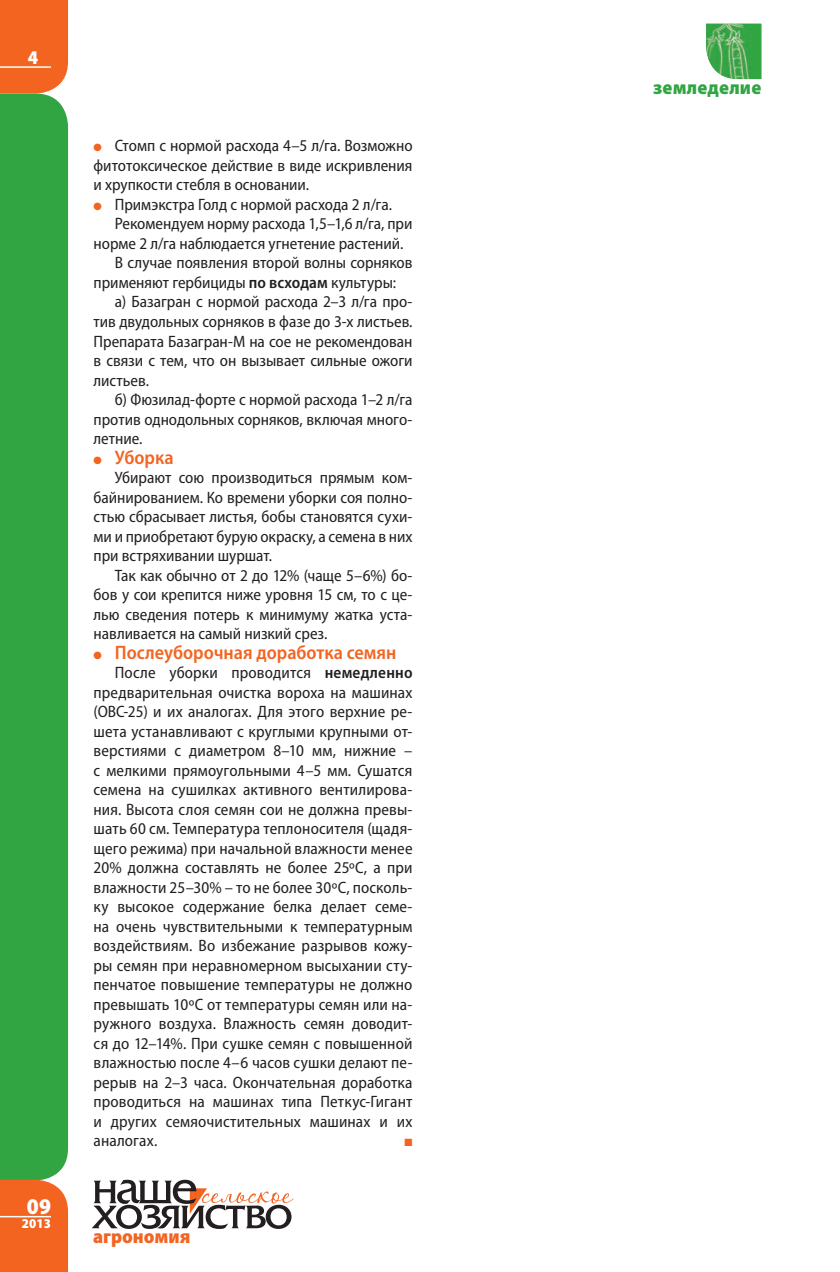
<style>
.page{position:relative;width:840px;height:1272px;background:#fff}
.page>*{position:absolute;margin:0;border:0;box-sizing:border-box;transform-origin:0 0}
.t1{font:600 semi-condensed 19.5px "Myriad Pro";color:#f36421}
.t2{font:900 semi-condensed 19.5px "Myriad Pro";color:#f36421}
.t3{font:900 semi-condensed 19.5px "Myriad Pro";letter-spacing:.01em;color:#32a543}
.t4{font:900 semi-condensed 19.5px "Myriad Pro";color:#fff}
.t5{font:semi-condensed 16.5px/19.5px "Myriad Pro";color:#231f20;text-align:justify}
.t6{font:900 semi-condensed 13.5px "Myriad Pro";color:#fff}
.s1{font-size:22.5px;color:#fff}
.s2{font-weight:600}
</style>
<div class="page">
<div style="left:0;top:94px;width:68px;height:1085px;background:#32a543"></div>
<img style="left:706px;top:24px;width:55px;height:55px">
<div style="left:0;top:0;width:68px;height:94px;background:#f36421"></div>
<div style="left:0;top:1179px;width:68px;height:92px;background:#f36421"></div>
<hr style="left:0;top:66px;width:51px;height:2px;background:#fff">
<hr style="left:0;top:1215px;width:51px;height:2px;background:#fff">
<svg style="left:92px;top:1179px;width:201px;height:49px"></svg>
<p class="t4" style="left:28px;top:45px;width:12px">4</p>
<p class="t2" style="left:6px;top:1194px;width:47px">01<span class="s1">09</span></p>
<p class="t6" style="left:22px;top:1214px;width:31px">2013</p>
<p class="t5" style="left:94px;top:136px;width:320px;text-indent:21px">Стомп с нормой расхода 4–5 л/га. Возможно фитотоксическое действие в виде искривления и хрупкости стебля в основании.</p>
<p class="t5" style="left:115px;top:194px;width:279px">Примэкстра Голд с нормой расхода 2 л/га.</p>
<p class="t5" style="left:115px;top:214px;width:299px">Рекомендуем норму расхода 1,5–1,6 л/га, при</p>
<p class="t5" style="left:94px;top:233px;width:311px">норме 2 л/га наблюдается угнетение растений.</p>
<p class="t5" style="left:115px;top:253px;width:299px">В случае появления второй волны сорняков</p>
<p class="t5" style="left:94px;top:272px;width:304px">применяют гербициды <span class="s2">по всходам</span> культуры:</p>
<p class="t5" style="left:115px;top:292px;width:299px">а) Базагран с нормой расхода 2–3 л/га про-</p>
<p class="t5" style="left:94px;top:311px;width:320px">тив двудольных сорняков в фазе до 3-х листьев.</p>
<p class="t5" style="left:94px;top:331px;width:320px">Препарата Базагран-М на сое не рекомендован</p>
<p class="t5" style="left:94px;top:350px;width:320px">в связи с тем, что он вызывает сильные ожоги</p>
<p class="t5" style="left:94px;top:370px;width:57px">листьев.</p>
<p class="t5" style="left:115px;top:389px;width:299px">б) Фюзилад-форте с нормой расхода 1–2 л/га</p>
<p class="t5" style="left:94px;top:409px;width:320px">против однодольных сорняков, включая много-</p>
<p class="t5" style="left:94px;top:428px;width:50px">летние.</p>
<p class="t1" style="left:115px;top:445px;width:60px">Уборка</p>
<p class="t5" style="left:94px;top:467px;width:320px;text-indent:21px">Убирают сою производиться прямым ком&shy;байнированием. Ко времени уборки соя полно&shy;стью сбрасывает листья, бобы становятся сухи&shy;ми и приобретают бурую окраску, а семена в них при встряхивании шуршат.</p>
<p class="t5" style="left:94px;top:565px;width:320px;text-indent:21px">Так как обычно от 2 до 12% (чаще 5–6%) бо&shy;бов у сои крепится ниже уровня 15 см, то с це&shy;лью сведения потерь к минимуму жатка уста&shy;навливается на самый низкий срез.</p>
<p class="t1" style="left:115px;top:640px;width:283px">Послеуборочная доработка семян</p>
<p class="t5" style="left:94px;top:662px;width:320px;text-indent:21px">После уборки проводится <span class="s2">немедленно </span>предварительная очистка вороха на машинах (ОВС-25) и их аналогах. Для этого верхние ре&shy;шета устанавливают с круглыми крупными от&shy;верстиями с диаметром 8–10 мм, нижние – с мелкими прямоугольными 4–5 мм. Сушатся семена на сушилках активного вентилирова&shy;ния. Высота слоя семян сои не должна превы&shy;шать 60 см. Температура теплоносителя (щадя&shy;щего режима) при начальной влажности менее 20% должна составлять не более 25ºС, а при влажности 25–30% – то не более 30ºС, посколь&shy;ку высокое содержание белка делает семе&shy;на очень чувствительными к температурным воздействиям. Во избежание разрывов кожу&shy;ры семян при неравномерном высыхании сту&shy;пенчатое повышение температуры не должно превышать 10ºС от температуры семян или на&shy;ружного воздуха. Влажность семян доводит&shy;ся до 12–14%. При сушке семян с повышенной влажностью после 4–6 часов сушки делают пе&shy;рерыв на 2–3 часа. Окончательная доработка проводиться на машинах типа Петкус-Гигант и других семяочистительных машинах и их аналогах.</p>
<p class="t2" style="left:93px;top:1223px;width:99px">агрономия</p>
<p class="t3" style="left:653px;top:74px;width:110px">земледелие</p>
</div>
